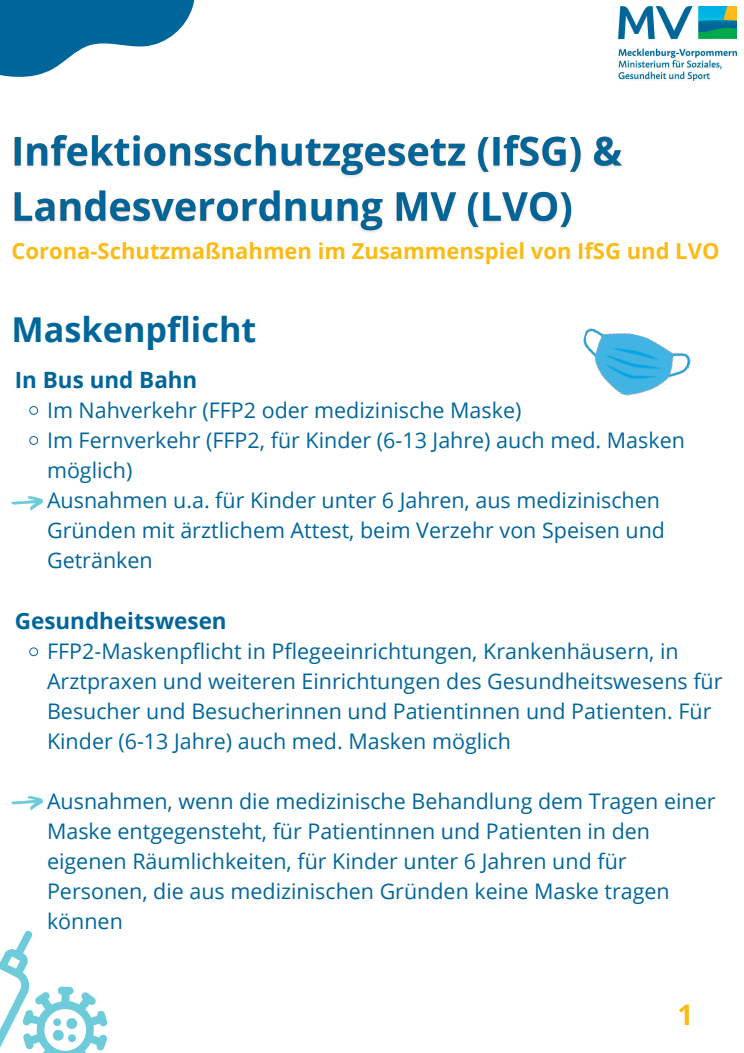
<style>
.page{position:relative;width:744px;height:1053px;background:#fff}
.page>*{position:absolute;margin:0;border:0;box-sizing:border-box;transform-origin:0 0}
.t1{font:700 34.24px "Open Sans";color:#00669a}
.t2{font:700 28.16px "Open Sans";color:#fcbb14}
.t3{font:700 22.48px "Open Sans";color:#00669a}
.t4{font:700 22px "Open Sans";color:#fcbb14}
.t5{font:21.48px/30px "Open Sans";color:#00669a}
</style>
<div class="page">
<svg style="left:0;top:0;width:195px;height:77px"></svg>
<img style="left:618px;top:7px;width:119px;height:74px">
<svg style="left:29px;top:406px;width:9px;height:8px"></svg>
<svg style="left:29px;top:436px;width:9px;height:8px"></svg>
<svg style="left:29px;top:647px;width:9px;height:9px"></svg>
<svg style="left:0;top:931px;width:108px;height:121px"></svg>
<img style="left:583px;top:328px;width:108px;height:68px">
<svg style="left:11px;top:496px;width:32px;height:14px"></svg>
<img style="left:14px;top:135px;width:608px;height:98px">
<svg style="left:11px;top:796px;width:32px;height:14px"></svg>
<p class="t4" style="left:12px;top:235px;width:709px">Corona-Schutzmaßnahmen im Zusammenspiel von IfSG und LVO</p>
<h1 class="t1" style="left:12px;top:305px;width:246px">Maskenpflicht</h1>
<p class="t3" style="left:15px;top:363px;width:184px">In Bus und Bahn</p>
<p class="t5" style="left:47px;top:394px;width:639px">Im Nahverkehr (FFP2 oder medizinische Maske)<br>Im Fernverkehr (FFP2, für Kinder (6-13 Jahre) auch med. Masken möglich)<br>Ausnahmen u.a. für Kinder unter 6 Jahren, aus medizinischen Gründen mit ärztlichem Attest, beim Verzehr von Speisen und Getränken</p>
<p class="t3" style="left:15px;top:605px;width:213px">Gesundheitswesen</p>
<p class="t5" style="left:47px;top:636px;width:677px">FFP2-Maskenpflicht in Pflegeeinrichtungen, Krankenhäusern, in Arztpraxen und weiteren Einrichtungen des Gesundheitswesens für Besucher und Besucherinnen und Patientinnen und Patienten. Für Kinder (6-13 Jahre) auch med. Masken möglich</p>
<p class="t5" style="left:47px;top:786px;width:670px">Ausnahmen, wenn die medizinische Behandlung dem Tragen einer Maske entgegensteht, für Patientinnen und Patienten in den eigenen Räumlichkeiten, für Kinder unter 6 Jahren und für Personen, die aus medizinischen Gründen keine Maske tragen können</p>
<h2 class="t2" style="left:678px;top:995px;width:18px">1</h2>
</div>
